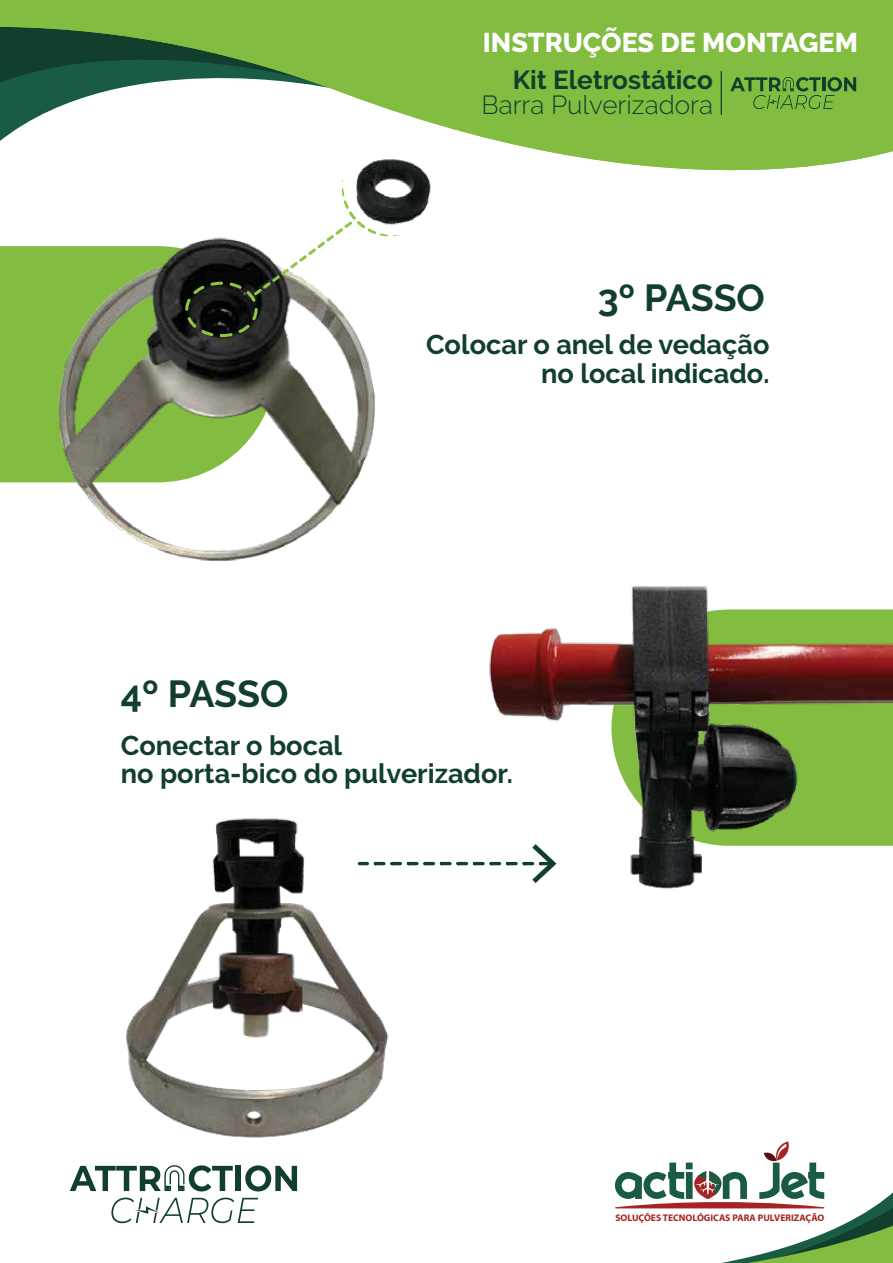
<style>
.page{position:relative;width:893px;height:1263px;background:#fff}
.page>*{position:absolute;margin:0;border:0;box-sizing:border-box;transform-origin:0 0}
.t1{font:700 37.5px "Raleway";color:#123f2d}
.t2{font:700 27.15px/28.5px "Raleway";color:#123f2d}
.t3{font:800 27px "Raleway";color:#fff}
.t4{font:300 26.1px "Raleway";color:#123f2d}
.t5{font:700 26.1px "Raleway";color:#123f2d}
.t6{font:700 9.6px "Myriad Pro";color:#a62323}
</style>
<div class="page">
<svg style="left:0;top:0;width:893px;height:171px;fill:#82bd41"></svg>
<div style="left:0;top:246px;width:45px;height:236px;background:#82bd41"></div>
<svg style="left:615px;top:1141px;width:278px;height:122px"></svg>
<img style="left:45px;top:237px;width:330px;height:324px">
<img style="left:345px;top:143px;width:93px;height:81px">
<img style="left:489px;top:586px;width:404px;height:303px">
<img style="left:126px;top:818px;width:263px;height:320px">
<img style="left:212px;top:951px;width:91px;height:87px">
<div style="left:185px;top:282px;width:73px;height:55px;border:3px dashed #8dc641;border-radius:50%"></div>
<hr style="left:721px;top:71px;width:1px;height:44px;background:#123f2d">
<svg style="left:730px;top:77px;width:126px;height:32px;background:#659d3b"></svg>
<svg style="left:359px;top:844px;width:197px;height:39px"></svg>
<svg style="left:248px;top:178px;width:152px;height:123px"></svg>
<div style="left:236px;top:1166px;width:5px;height:25px;background:#123f2d"></div>
<svg style="left:245px;top:1165px;width:52px;height:26px"></svg>
<svg style="left:70px;top:1165px;width:163px;height:26px"></svg>
<svg style="left:111px;top:1197px;width:147px;height:26px"></svg>
<p class="t3" style="left:483px;top:27px;width:377px">INSTRUÇÕES DE MONTAGEM</p>
<p class="t5" style="left:513px;top:65px;width:202px">Kit Eletrostático</p>
<p class="t4" style="left:481px;top:89px;width:233px">Barra Pulverizadora</p>
<h1 class="t1" style="left:598px;top:276px;width:169px">3º PASSO</h1>
<p class="t2" style="left:426px;top:329px;width:345px;line-height:29.5px;text-align:right">Colocar o anel de vedação no local indicado.</p>
<h1 class="t1" style="left:121px;top:672px;width:169px">4º PASSO</h1>
<p class="t2" style="left:121px;top:731px;width:394px">Conectar o bocal<br>no porta-bico do pulverizador.</p>
<p class="t6" style="left:615px;top:1211px;width:211px">SOLUÇÕES TECNOLÓGICAS PARA PULVERIZAÇÃO</p>
</div>
